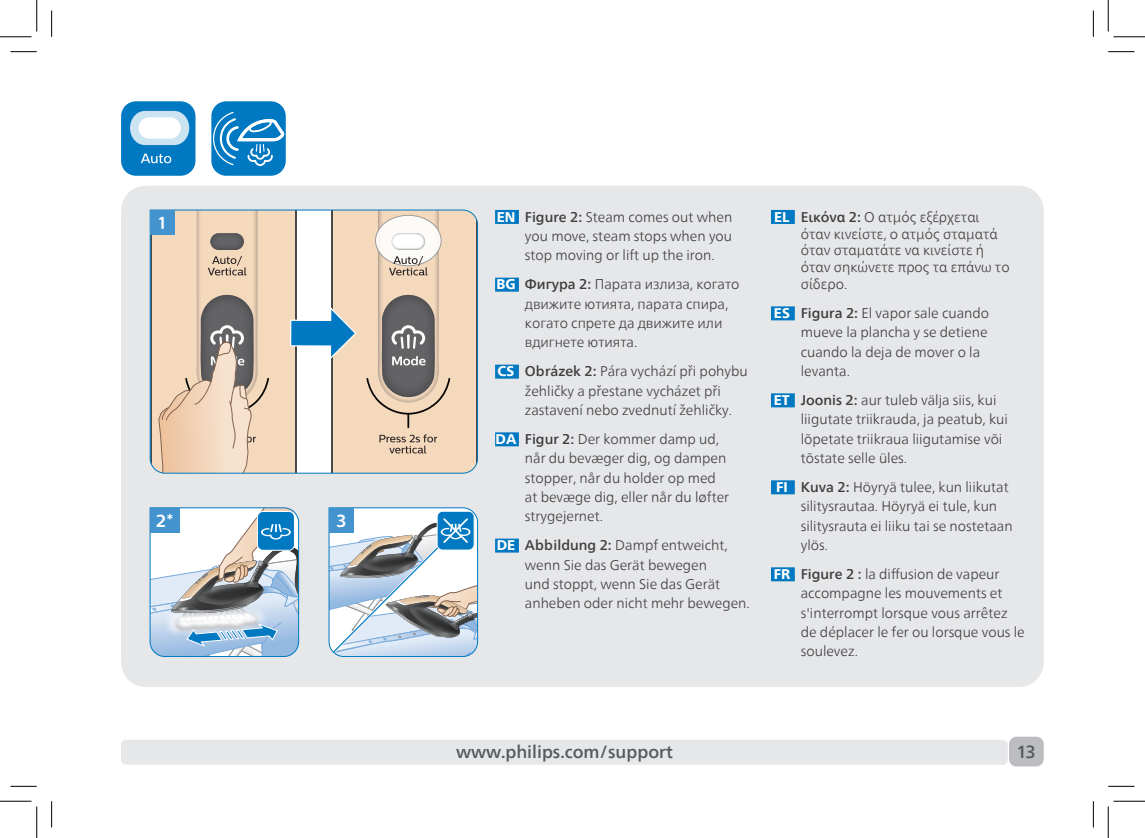
<style>
.page{position:relative;width:1145px;height:838px;background:#fff}
.page>*{position:absolute;margin:0;border:0;box-sizing:border-box;transform-origin:0 0}
.t1{font:500 17.5px "Neue Frutiger World";color:#57585a}
.t2{font:700 17.5px "Centrale Sans Rnd";color:#fff}
.Figure_7{font:300 14px/19.2px "Neue Frutiger World";color:#3e3e3f}
.s1{font-weight:800;color:#fff}
.s2{font-weight:500}
</style>
<div class="page">
<div style="left:1009px;top:736px;width:35px;height:30px;background:#bcbdc0;border-radius:7px"></div>
<div style="left:121px;top:739px;width:887px;height:25px;background:#e6e7e9;border-radius:5px"></div>
<div style="left:121px;top:186px;width:923px;height:501px;background:#e6e7e9;border-radius:25px"></div>
<svg style="left:149px;top:209px;width:329px;height:265px;background:#d9c9b7"></svg>
<div style="left:150px;top:210px;width:25px;height:25px;background:#4393cf"></div>
<svg style="left:328px;top:507px;width:150px;height:150px"></svg>
<div style="left:329px;top:507px;width:25px;height:25px;background:#4393cf"></div>
<svg style="left:149px;top:507px;width:150px;height:150px"></svg>
<div style="left:150px;top:507px;width:30px;height:25px;background:#4393cf"></div>
<svg style="left:121px;top:101px;width:74px;height:75px;background:#3c98d0"></svg>
<div style="left:138px;top:117px;width:43px;height:21px;background:#fff;border-radius:11px"></div>
<svg style="left:211px;top:101px;width:75px;height:75px;background:#3293cd"></svg>
<div style="left:495px;top:210px;width:24px;height:14px;background:#0079c2"></div>
<div style="left:495px;top:277px;width:24px;height:14px;background:#0079c2"></div>
<div style="left:495px;top:364px;width:24px;height:14px;background:#0079c2"></div>
<div style="left:495px;top:432px;width:24px;height:14px;background:#0079c2"></div>
<div style="left:495px;top:538px;width:24px;height:14px;background:#0079c2"></div>
<div style="left:771px;top:210px;width:24px;height:14px;background:#0079c2"></div>
<div style="left:771px;top:306px;width:24px;height:14px;background:#0079c2"></div>
<div style="left:771px;top:393px;width:24px;height:14px;background:#0079c2"></div>
<div style="left:771px;top:480px;width:24px;height:14px;background:#0079c2"></div>
<div style="left:771px;top:567px;width:24px;height:14px;background:#0079c2"></div>
<svg style="left:10px;top:51px;width:27px;height:1px"></svg>
<svg style="left:1108px;top:51px;width:26px;height:1px"></svg>
<svg style="left:10px;top:786px;width:27px;height:1px"></svg>
<svg style="left:1108px;top:786px;width:26px;height:1px"></svg>
<svg style="left:51px;top:10px;width:1px;height:27px"></svg>
<svg style="left:51px;top:801px;width:1px;height:26px"></svg>
<svg style="left:1093px;top:10px;width:1px;height:27px"></svg>
<svg style="left:1093px;top:801px;width:1px;height:26px"></svg>
<hr style="left:0;top:36px;width:32px;height:1px;background:#000">
<hr style="left:1113px;top:36px;width:32px;height:1px;background:#000">
<hr style="left:0;top:800px;width:32px;height:1px;background:#000">
<hr style="left:1113px;top:800px;width:32px;height:1px;background:#000">
<hr style="left:36px;top:0;width:1px;height:31px;background:#000">
<hr style="left:36px;top:806px;width:1px;height:31px;background:#000">
<hr style="left:1108px;top:0;width:1px;height:31px;background:#000">
<hr style="left:1108px;top:806px;width:1px;height:31px;background:#000">
<p class="t2" style="left:159px;top:212px;width:9px">1</p>
<p class="t2" style="left:156px;top:510px;width:20px">2*</p>
<p class="t2" style="left:336px;top:510px;width:12px">3</p>
<p class="Figure_7" style="left:525px;top:207px;width:209px;text-align:justify;text-indent:-28px"><span class="s1">EN</span> <span class="s2">Figure 2:</span> Steam comes out when you move, steam stops when you stop moving or lift up the iron.</p>
<p class="Figure_7" style="left:525px;top:275px;width:216px;text-indent:-29px"><span class="s1">BG</span> <span class="s2">Фигура 2:</span> Парата излиза, когато движите ютията, парата спира, когато спрете да движите или вдигнете ютията.</p>
<p class="Figure_7" style="left:525px;top:362px;width:225px;text-indent:-27px"><span class="s1">CS</span> <span class="s2">Obrázek 2:</span> Pára vychází při pohybu žehličky a přestane vycházet při zastavení nebo zvednutí žehličky.</p>
<p class="Figure_7" style="left:525px;top:429px;width:206px;text-indent:-29px"><span class="s1">DA</span> <span class="s2">Figur 2:</span> Der kommer damp ud, når du bevæger dig, og dampen stopper, når du holder op med at bevæge dig, eller når du løfter strygejernet.</p>
<p class="Figure_7" style="left:525px;top:536px;width:226px;text-indent:-28px"><span class="s1">DE</span> <span class="s2">Abbildung 2:</span> Dampf entweicht, wenn Sie das Gerät bewegen<br>und stoppt, wenn Sie das Gerät anheben oder nicht mehr bewegen.</p>
<p class="Figure_7" style="left:801px;top:208px;width:210px;line-height:16.8px;text-indent:-27px"><span class="s1">EL</span> <span class="s2">Εικόνα 2:</span> Ο ατμός εξέρχεται όταν κινείστε, ο ατμός σταματά όταν σταματάτε να κινείστε ή όταν σηκώνετε προς τα επάνω το σίδερο.</p>
<p class="Figure_7" style="left:801px;top:304px;width:190px;text-indent:-27px"><span class="s1">ES</span> <span class="s2">Figura 2:</span> El vapor sale cuando mueve la plancha y se detiene cuando la deja de mover o la levanta.</p>
<p class="Figure_7" style="left:801px;top:390px;width:209px;text-indent:-27px"><span class="s1">ET</span> <span class="s2">Joonis 2:</span> aur tuleb välja siis, kui liigutate triikrauda, ja peatub, kui lõpetate triikraua liigutamise või tõstate selle üles.</p>
<p class="Figure_7" style="left:801px;top:477px;width:213px;text-indent:-25px"><span class="s1">FI</span> <span class="s2">Kuva 2:</span> Höyryä tulee, kun liikutat silitysrautaa. Höyryä ei tule, kun silitysrauta ei liiku tai se nostetaan ylös.</p>
<p class="Figure_7" style="left:801px;top:564px;width:226px;text-indent:-27px"><span class="s1">FR</span> <span class="s2">Figure 2 :</span> la diffusion de vapeur accompagne les mouvements et s'interrompt lorsque vous arrêtez de déplacer le fer ou lorsque vous le soulevez.</p>
<p class="t1" style="left:456px;top:737px;width:218px">www.philips.com/support</p>
<p class="t1" style="left:1016px;top:737px;width:21px">13</p>
</div>
